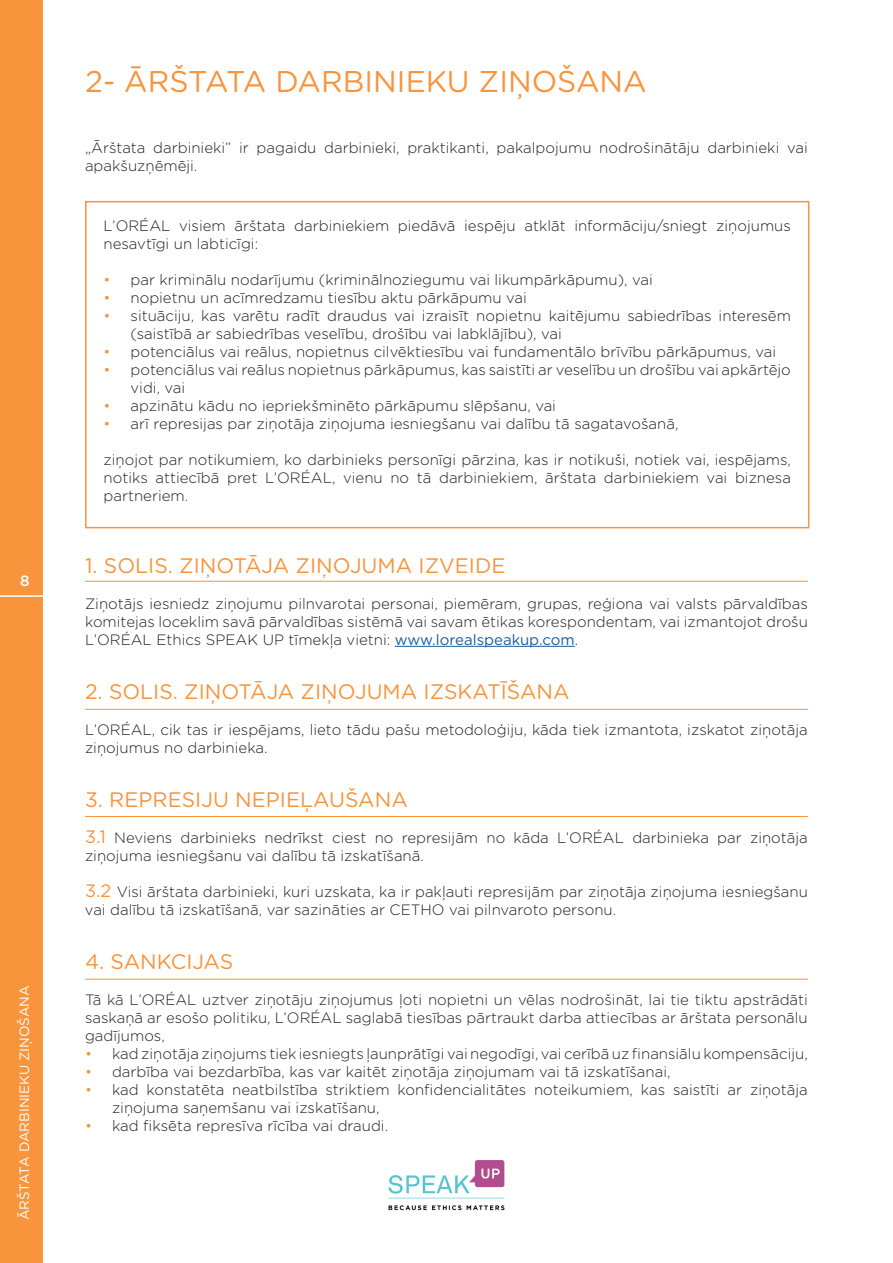
<style>
.page{position:relative;width:893px;height:1263px;background:#fff}
.page>*{position:absolute;margin:0;border:0;box-sizing:border-box;transform-origin:0 0}
.t1{font:30px "Gotham Rounded";color:#f7943c}
.t2{font:21px "Gotham Rounded";color:#f7943c}
.t3{font:300 15px/18px "Gotham Rounded";color:#231f20}
.t4{font:500 15px "Gotham Rounded";color:#fff}
.t5{font:13.5px "Gotham Rounded";color:#fff}
.s1{color:#f7943c}
.s2{font-weight:400;color:#175d9e}
.s3{font-weight:400;font-size:18px;color:#f7943c}
</style>
<div class="page">
<div style="left:0;top:0;width:43px;height:1263px;background:#f7943c"></div>
<hr style="left:0;top:595px;width:47px;height:2px;background:#fff">
<hr style="left:395px;top:646px;width:180px;height:1px;background:#175d9e">
<hr style="left:85px;top:581px;width:723px;height:1px;background:#f7943c">
<hr style="left:85px;top:709px;width:723px;height:1px;background:#f7943c">
<hr style="left:85px;top:816px;width:723px;height:1px;background:#f7943c">
<hr style="left:85px;top:979px;width:723px;height:1px;background:#f7943c">
<div style="left:85px;top:201px;width:724px;height:327px;border:2px solid #f7943c"></div>
<img style="left:389px;top:1161px;width:116px;height:50px">
<p class="t4" style="left:20px;top:570px;width:11px">8</p>
<p class="t5" style="left:15px;top:1220px;width:237px;rotate:-90deg">ĀRŠTATA DARBINIEKU ZIŅOŠANA</p>
<h1 class="t1" style="left:85px;top:61px;width:563px">2- ĀRŠTATA DARBINIEKU ZIŅOŠANA</h1>
<p class="t3" style="left:85px;top:138px;width:724px">„Ārštata darbinieki” ir pagaidu darbinieki, praktikanti, pakalpojumu nodrošinātāju darbinieki vai apakšuzņēmēji.</p>
<p class="t3" style="left:104px;top:216px;width:689px">L’ORÉAL visiem ārštata darbiniekiem piedāvā iespēju atklāt informāciju/sniegt ziņojumus nesavtīgi un labticīgi:</p>
<p class="t3" style="left:104px;top:270px;width:551px"><span class="s1">•</span> par kriminālu nodarījumu (kriminālnoziegumu vai likumpārkāpumu), vai</p>
<p class="t3" style="left:104px;top:288px;width:425px"><span class="s1">•</span> nopietnu un acīmredzamu tiesību aktu pārkāpumu vai</p>
<p class="t3" style="left:131px;top:306px;width:662px;text-indent:-27px"><span class="s1">•</span> situāciju, kas varētu radīt draudus vai izraisīt nopietnu kaitējumu sabiedrības interesēm (saistībā ar sabiedrības veselību, drošību vai labklājību), vai</p>
<p class="t3" style="left:104px;top:342px;width:674px"><span class="s1">•</span> potenciālus vai reālus, nopietnus cilvēktiesību vai fundamentālo brīvību pārkāpumus, vai</p>
<p class="t3" style="left:131px;top:360px;width:662px;text-indent:-27px"><span class="s1">•</span> potenciālus vai reālus nopietnus pārkāpumus, kas saistīti ar veselību un drošību vai apkārtējo vidi, vai</p>
<p class="t3" style="left:104px;top:396px;width:454px"><span class="s1">•</span> apzinātu kādu no iepriekšminēto pārkāpumu slēpšanu, vai</p>
<p class="t3" style="left:104px;top:414px;width:576px"><span class="s1">•</span> arī represijas par ziņotāja ziņojuma iesniegšanu vai dalību tā sagatavošanā,</p>
<p class="t3" style="left:104px;top:450px;width:689px;text-align:justify">ziņojot par notikumiem, ko darbinieks personīgi pārzina, kas ir notikuši, notiek vai, iespējams, notiks attiecībā pret L’ORÉAL, vienu no tā darbiniekiem, ārštata darbiniekiem vai biznesa partneriem.</p>
<h2 class="t2" style="left:85px;top:551px;width:422px">1. SOLIS. ZIŅOTĀJA ZIŅOJUMA IZVEIDE</h2>
<p class="t3" style="left:85px;top:594px;width:724px;text-align:justify">Ziņotājs iesniedz ziņojumu pilnvarotai personai, piemēram, grupas, reģiona vai valsts pārvaldības komitejas loceklim savā pārvaldības sistēmā vai savam ētikas korespondentam, vai izmantojot drošu L’ORÉAL Ethics SPEAK UP tīmekļa vietni: <span class="s2">www.lorealspeakup.com</span>.</p>
<h2 class="t2" style="left:85px;top:677px;width:486px">2. SOLIS. ZIŅOTĀJA ZIŅOJUMA IZSKATĪŠANA</h2>
<p class="t3" style="left:85px;top:720px;width:724px">L’ORÉAL, cik tas ir iespējams, lieto tādu pašu metodoloģiju, kāda tiek izmantota, izskatot ziņotāja ziņojumus no darbinieka.</p>
<h2 class="t2" style="left:85px;top:785px;width:324px">3. REPRESIJU NEPIEĻAUŠANA</h2>
<p class="t3" style="left:85px;top:828px;width:724px"><span class="s3">3.1</span> Neviens darbinieks nedrīkst ciest no represijām no kāda L’ORÉAL darbinieka par ziņotāja ziņojuma iesniegšanu vai dalību tā izskatīšanā.</p>
<p class="t3" style="left:85px;top:882px;width:724px"><span class="s3">3.2</span> Visi ārštata darbinieki, kuri uzskata, ka ir pakļauti represijām par ziņotāja ziņojuma iesniegšanu vai dalību tā izskatīšanā, var sazināties ar CETHO vai pilnvaroto personu.</p>
<h2 class="t2" style="left:85px;top:947px;width:150px">4. SANKCIJAS</h2>
<p class="t3" style="left:85px;top:990px;width:724px;text-align:justify">Tā kā L’ORÉAL uztver ziņotāju ziņojumus ļoti nopietni un vēlas nodrošināt, lai tie tiktu apstrādāti saskaņā ar esošo politiku, L’ORÉAL saglabā tiesības pārtraukt darba attiecības ar ārštata personālu gadījumos,</p>
<p class="t3" style="left:85px;top:1044px;width:724px"><span class="s1">•</span> kad ziņotāja ziņojums tiek iesniegts ļaunprātīgi vai negodīgi, vai cerībā uz finansiālu kompensāciju,</p>
<p class="t3" style="left:85px;top:1062px;width:587px"><span class="s1">•</span> darbība vai bezdarbība, kas var kaitēt ziņotāja ziņojumam vai tā izskatīšanai,</p>
<p class="t3" style="left:112px;top:1080px;width:697px;text-indent:-27px"><span class="s1">•</span> kad konstatēta neatbilstība striktiem konfidencialitātes noteikumiem, kas saistīti ar ziņotāja ziņojuma saņemšanu vai izskatīšanu,</p>
<p class="t3" style="left:85px;top:1116px;width:305px"><span class="s1">•</span> kad fiksēta represīva rīcība vai draudi.</p>
</div>
